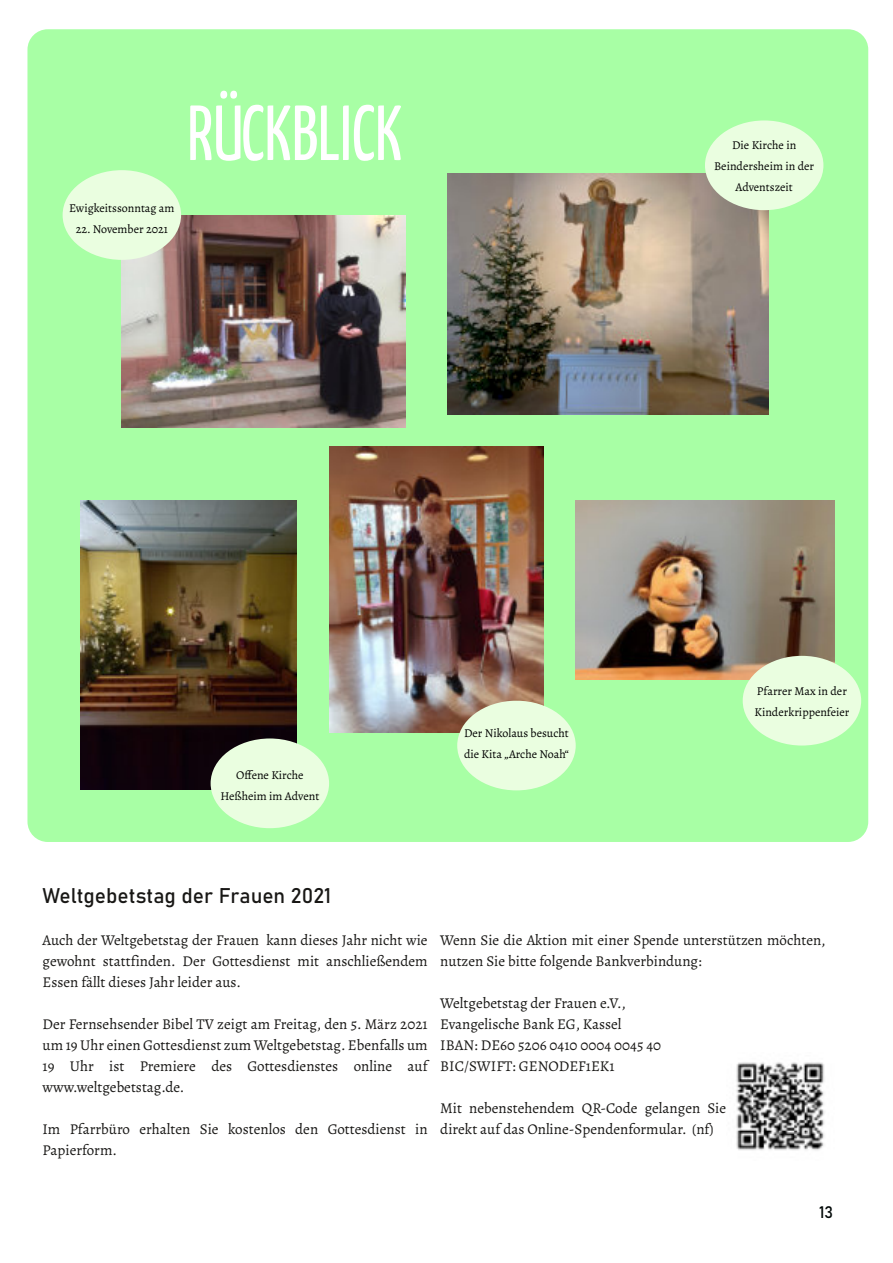
<style>
.page{position:relative;width:893px;height:1263px;background:#fff}
.page>*{position:absolute;margin:0;border:0;box-sizing:border-box;transform-origin:0 0}
.t1{font:77.85px "Yanone Kaffeesatz";color:#fff;scale:.89 1}
.t2{font:21px "Bahnschrift";color:#181715}
.t3{font:16.5px "Bahnschrift";color:#000706}
.t4{font:15px/21px "Alegreya";color:#181715}
.t5{font:12px/21px "Alegreya";color:#000}
</style>
<div class="page">
<div style="left:27px;top:29px;width:841px;height:813px;background:#a8ffa5;border-radius:20px"></div>
<img style="left:329px;top:446px;width:214px;height:286px">
<div style="left:457px;top:701px;width:119px;height:89px;background:#eafee0;border-radius:50%"></div>
<img style="left:122px;top:215px;width:283px;height:212px">
<img style="left:80px;top:501px;width:217px;height:288px">
<div style="left:211px;top:738px;width:118px;height:90px;background:#eafee0;border-radius:50%"></div>
<img style="left:576px;top:501px;width:258px;height:179px">
<div style="left:63px;top:170px;width:118px;height:90px;background:#eafee0;border-radius:50%"></div>
<div style="left:743px;top:656px;width:118px;height:89px;background:#eafee0;border-radius:50%"></div>
<img style="left:448px;top:174px;width:320px;height:240px">
<img style="left:736px;top:1062px;width:89px;height:89px">
<div style="left:705px;top:120px;width:118px;height:90px;background:#eafee0;border-radius:50%"></div>
<h1 class="t1" style="left:187px;top:103px;width:243px">RÜCKBLICK</h1>
<p class="t5" style="left:69px;top:197px;width:107px">Ewigkeitssonntag am</p>
<p class="t5" style="left:76px;top:218px;width:94px">22. November 2021</p>
<p class="t5" style="left:714px;top:134px;width:101px;text-align:center">Die Kirche in<br>Beindersheim in der<br>Adventszeit</p>
<p class="t5" style="left:220px;top:764px;width:100px;text-align:center">Offene Kirche<br>Heßheim im Advent</p>
<p class="t5" style="left:464px;top:722px;width:106px">Der Nikolaus besucht die Kita „Arche Noah“</p>
<p class="t5" style="left:754px;top:680px;width:96px">Pfarrer Max in der<br>Kinderkrippenfeier</p>
<h2 class="t2" style="left:43px;top:886px;width:290px">Weltgebetstag der Frauen 2021</h2>
<p class="t4" style="left:43px;top:929px;width:387px;text-align:justify">Auch der Weltgebetstag der Frauen kann dieses Jahr nicht wie gewohnt stattfinden. Der Gottesdienst mit anschließendem Essen fällt dieses Jahr leider aus.</p>
<p class="t4" style="left:43px;top:1013px;width:387px;text-align:justify">Der Fernsehsender Bibel TV zeigt am Freitag, den 5. März 2021 um 19 Uhr einen Gottesdienst zum Weltgebetstag. Ebenfalls um 19 Uhr ist Premiere des Gottesdienstes online auf www.weltgebetstag.de.</p>
<p class="t4" style="left:43px;top:1118px;width:387px">Im Pfarrbüro erhalten Sie kostenlos den Gottesdienst in<br>Papierform.</p>
<p class="t4" style="left:440px;top:929px;width:387px">Wenn Sie die Aktion mit einer Spende unterstützen möchten, nutzen Sie bitte folgende Bankverbindung:</p>
<p class="t4" style="left:440px;top:992px;width:222px">Weltgebetstag der Frauen e.V.,<br>Evangelische Bank EG, Kassel<br>IBAN: DE60 5206 0410 0004 0045 40<br>BIC/SWIFT: GENODEF1EK1</p>
<p class="t4" style="left:440px;top:1097px;width:287px">Mit nebenstehendem QR-Code gelangen Sie direkt auf das Online-Spendenformular. (nf)</p>
<p class="t3" style="left:819px;top:1205px;width:16px">13</p>
</div>
